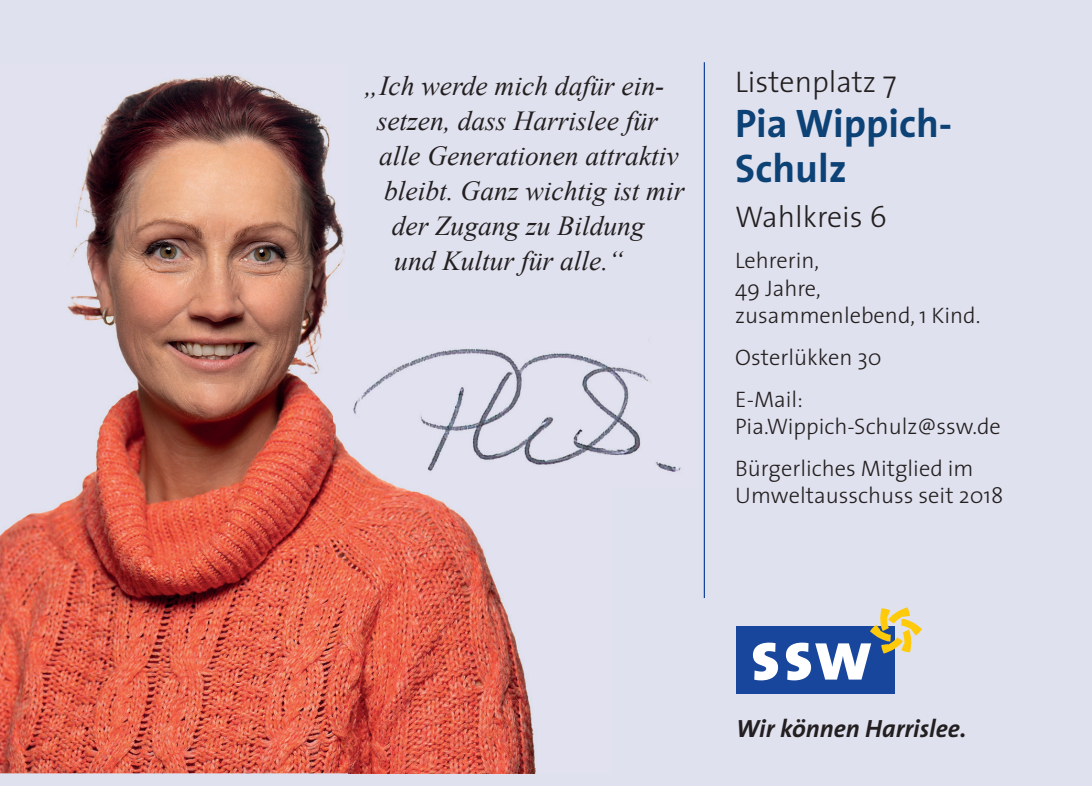
<style>
.page{position:relative;width:1092px;height:787px;background:#fff}
.page>*{position:absolute;margin:0;border:0;box-sizing:border-box;transform-origin:0 0}
.t1{font:700 40px/45px "The Sans";color:#0d4276}
.t2{font:300 30px "The Sans";color:#231f20}
.t3{font:italic 27.5px "Times New Roman";color:#231f20}
.t4{font:italic 700 25px "The Sans";color:#231f20}
.t5{font:300 22.5px/27.5px "The Sans";color:#231f20}
</style>
<div class="page">
<div style="left:0;top:0;width:1091px;height:785px;background:#e0e1ee"></div>
<hr style="left:703px;top:62px;width:2px;height:536px;background:#18469d">
<div style="left:735px;top:626px;width:159px;height:68px;background:#18469d"></div>
<svg style="left:752px;top:642px;width:26px;height:38px"></svg>
<svg style="left:785px;top:607px;width:136px;height:73px"></svg>
<img style="left:0;top:74px;width:348px;height:699px">
<img style="left:348px;top:487px;width:188px;height:286px">
<img style="left:334px;top:319px;width:347px;height:168px">
<p class="t3" style="left:364px;top:67px;width:301px">„Ich werde mich dafür ein-</p>
<p class="t3" style="left:376px;top:102px;width:283px">setzen, dass Harrislee für</p>
<p class="t3" style="left:379px;top:137px;width:301px">alle Generationen attraktiv</p>
<p class="t3" style="left:384px;top:172px;width:301px">bleibt. Ganz wichtig ist mir</p>
<p class="t3" style="left:392px;top:207px;width:254px">der Zugang zu Bildung</p>
<p class="t3" style="left:394px;top:242px;width:231px">und Kultur für alle.“</p>
<p class="t2" style="left:735px;top:57px;width:163px">Listenplatz 7</p>
<h1 class="t1" style="left:735px;top:100px;width:218px">Pia Wippich-<br>Schulz</h1>
<p class="t2" style="left:735px;top:192px;width:153px">Wahlkreis 6</p>
<p class="t5" style="left:735px;top:246px;width:247px">Lehrerin,<br>49 Jahre, zusammenlebend, 1 Kind.</p>
<p class="t5" style="left:735px;top:336px;width:148px;line-height:41.8px">Osterlükken 30<br>E-Mail:</p>
<p class="t5" style="left:735px;top:405px;width:267px;line-height:41.8px">Pia.Wippich-Schulz@ssw.de<br>Bürgerliches Mitglied im</p>
<p class="t5" style="left:735px;top:481px;width:270px">Umweltausschuss seit 2018</p>
<p class="t4" style="left:736px;top:708px;width:232px">Wir können Harrislee.</p>
</div>
